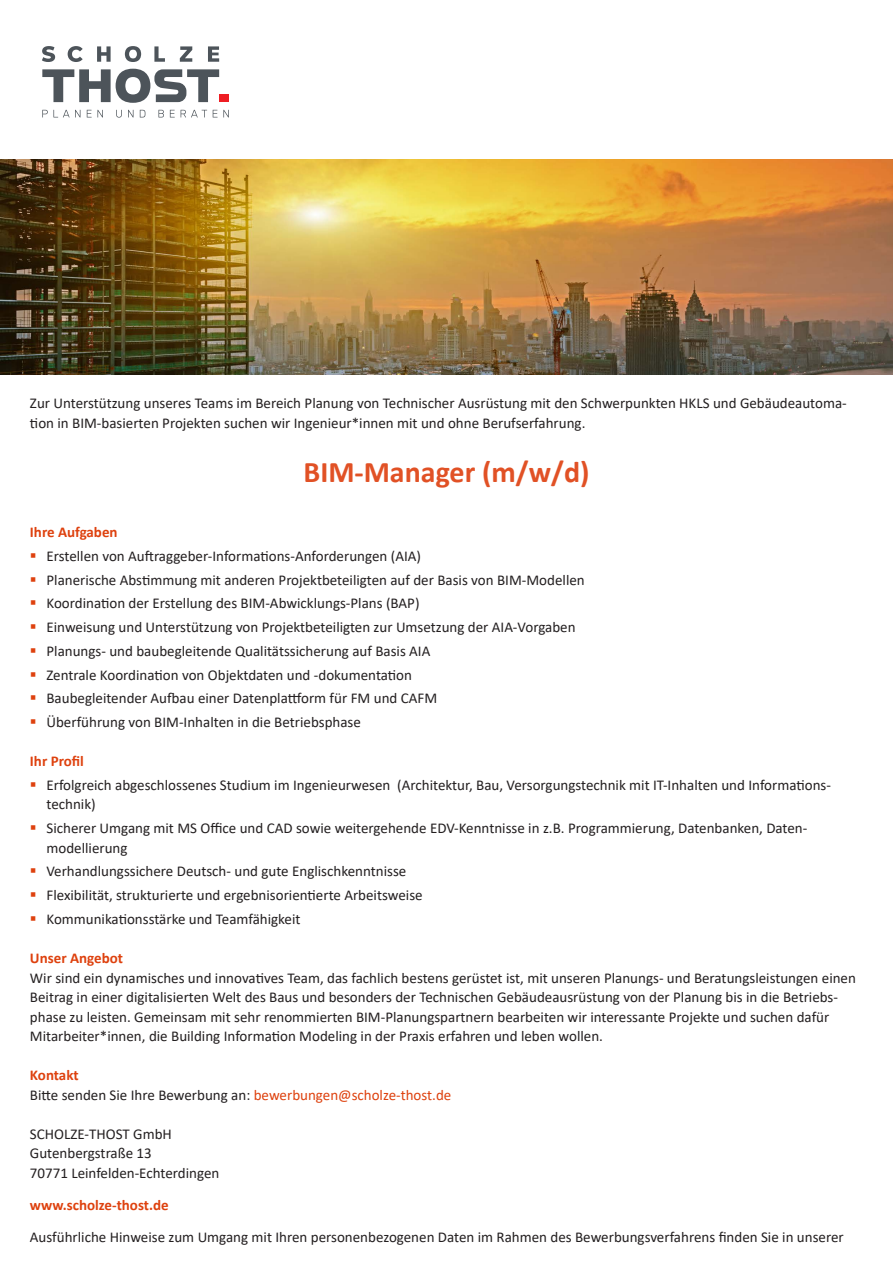
<style>
.page{position:relative;width:893px;height:1263px;background:#fff}
.page>*{position:absolute;margin:0;border:0;box-sizing:border-box;transform-origin:0 0}
.t1{font:700 30px "Calibri";color:#e15125}
.t2{font:15px/19.5px "Calibri";color:#231f20}
.t3{font:700 15px "Calibri";color:#de410e}
.s1{color:#de410e}
</style>
<div class="page">
<img style="left:0;top:159px;width:893px;height:215px">
<div style="left:219px;top:94px;width:10px;height:8px;background:#ee1d23"></div>
<svg style="left:42px;top:69px;width:177px;height:34px"></svg>
<svg style="left:154px;top:46px;width:11px;height:16px"></svg>
<svg style="left:180px;top:46px;width:12px;height:16px"></svg>
<svg style="left:208px;top:46px;width:11px;height:16px"></svg>
<svg style="left:125px;top:46px;width:16px;height:16px"></svg>
<svg style="left:97px;top:46px;width:14px;height:16px"></svg>
<svg style="left:42px;top:110px;width:38px;height:7px"></svg>
<svg style="left:87px;top:110px;width:16px;height:7px"></svg>
<svg style="left:116px;top:110px;width:6px;height:8px"></svg>
<svg style="left:128px;top:110px;width:5px;height:7px"></svg>
<svg style="left:140px;top:110px;width:5px;height:7px"></svg>
<svg style="left:158px;top:110px;width:6px;height:7px"></svg>
<svg style="left:170px;top:110px;width:5px;height:7px"></svg>
<svg style="left:181px;top:110px;width:26px;height:7px"></svg>
<svg style="left:213px;top:110px;width:16px;height:7px"></svg>
<svg style="left:68px;top:46px;width:15px;height:16px"></svg>
<svg style="left:42px;top:46px;width:13px;height:16px"></svg>
<p class="t2" style="left:30px;top:393px;width:818px">Zur Unterstützung unseres Teams im Bereich Planung von Technischer Ausrüstung mit den Schwerpunkten HKLS und Gebäudeautoma‑ tion in BIM-basierten Projekten suchen wir Ingenieur*innen mit und ohne Berufserfahrung.</p>
<p class="t1" style="left:303px;top:450px;width:287px">BIM-Manager (m/w/d)</p>
<p class="t3" style="left:30px;top:522px;width:89px">Ihre Aufgaben</p>
<p class="t2" style="left:30px;top:546px;width:393px"><span class="s1">▪</span> Erstellen von Auftraggeber-Informations-Anforderungen (AIA)</p>
<p class="t2" style="left:30px;top:569px;width:556px"><span class="s1">▪</span> Planerische Abstimmung mit anderen Projektbeteiligten auf der Basis von BIM-Modellen</p>
<p class="t2" style="left:30px;top:593px;width:391px"><span class="s1">▪</span> Koordination der Erstellung des BIM-Abwicklungs-Plans (BAP)</p>
<p class="t2" style="left:30px;top:617px;width:547px"><span class="s1">▪</span> Einweisung und Unterstützung von Projektbeteiligten zur Umsetzung der AIA-Vorgaben</p>
<p class="t2" style="left:30px;top:641px;width:402px"><span class="s1">▪</span> Planungs- und baubegleitende Qualitätssicherung auf Basis AIA</p>
<p class="t2" style="left:30px;top:665px;width:384px"><span class="s1">▪</span> Zentrale Koordination von Objektdaten und -dokumentation</p>
<p class="t2" style="left:30px;top:688px;width:409px"><span class="s1">▪</span> Baubegleitender Aufbau einer Datenplattform für FM und CAFM</p>
<p class="t2" style="left:30px;top:712px;width:332px"><span class="s1">▪</span> Überführung von BIM-Inhalten in die Betriebsphase</p>
<p class="t3" style="left:30px;top:751px;width:55px">Ihr Profil</p>
<p class="t2" style="left:46px;top:775px;width:785px;text-indent:-16px"><span class="s1">▪</span> Erfolgreich abgeschlossenes Studium im Ingenieurwesen (Architektur, Bau, Versorgungstechnik mit IT-Inhalten und Informations‑ technik)</p>
<p class="t2" style="left:46px;top:818px;width:761px;text-indent:-16px"><span class="s1">▪</span> Sicherer Umgang mit MS Office und CAD sowie weitergehende EDV-Kenntnisse in z.B. Programmierung, Datenbanken, Daten‑ modellierung</p>
<p class="t2" style="left:30px;top:861px;width:378px"><span class="s1">▪</span> Verhandlungssichere Deutsch- und gute Englischkenntnisse</p>
<p class="t2" style="left:30px;top:885px;width:394px"><span class="s1">▪</span> Flexibilität, strukturierte und ergebnisorientierte Arbeitsweise</p>
<p class="t2" style="left:30px;top:909px;width:272px"><span class="s1">▪</span> Kommunikationsstärke und Teamfähigkeit</p>
<p class="t3" style="left:30px;top:947px;width:95px">Unser Angebot</p>
<p class="t2" style="left:30px;top:967px;width:827px">Wir sind ein dynamisches und innovatives Team, das fachlich bestens gerüstet ist, mit unseren Planungs- und Beratungsleistungen einen<br>Beitrag in einer digitalisierten Welt des Baus und besonders der Technischen Gebäudeausrüstung von der Planung bis in die Betriebs‑ phase zu leisten. Gemeinsam mit sehr renommierten BIM-Planungspartnern bearbeiten wir interessante Projekte und suchen dafür</p>
<p class="t2" style="left:30px;top:1026px;width:575px">Mitarbeiter*innen, die Building Information Modeling in der Praxis erfahren und leben wollen.</p>
<p class="t3" style="left:30px;top:1064px;width:50px">Kontakt</p>
<p class="t2" style="left:30px;top:1084px;width:423px">Bitte senden Sie Ihre Bewerbung an: <span class="s1">bewerbungen@scholze-thost.de</span></p>
<p class="t2" style="left:30px;top:1123px;width:143px">SCHOLZE-THOST GmbH</p>
<p class="t2" style="left:30px;top:1143px;width:123px">Gutenbergstraße 13</p>
<p class="t2" style="left:30px;top:1162px;width:191px">70771 Leinfelden-Echterdingen</p>
<p class="t3" style="left:30px;top:1194px;width:140px">www.scholze-thost.de</p>
<p class="t2" style="left:30px;top:1227px;width:815px">Ausführliche Hinweise zum Umgang mit Ihren personenbezogenen Daten im Rahmen des Bewerbungsverfahrens finden Sie in unserer</p>
</div>
